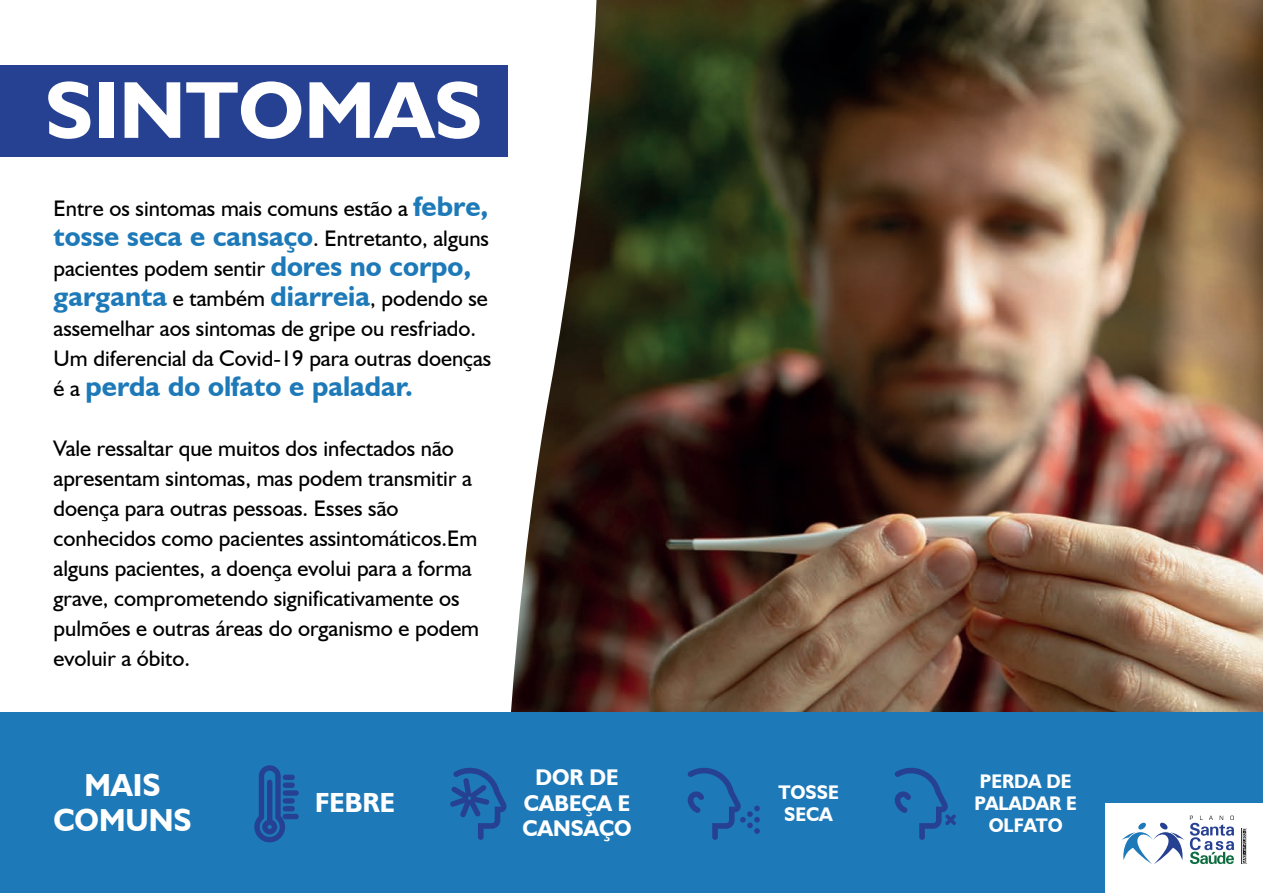
<style>
.page{position:relative;width:1263px;height:893px;background:#fff}
.page>*{position:absolute;margin:0;border:0;box-sizing:border-box;transform-origin:0 0}
.t1{font:700 81.3px "Humanist 521 BT";color:#fff}
.t2{font:700 31.95px/35.5px "Humanist 521 BT";color:#fff;text-align:center;scale:.95 1}
.t3{font:700 28.5px "Humanist 521 BT";color:#1d79b8}
.t4{font:700 27.75px "Humanist 521 BT";color:#fff;scale:.95 1}
.t5{font:700 22.8px/25.3px "Humanist 521 BT";color:#fff;text-align:center;scale:.95 1}
.t6{font:22.5px/30px "Humanist 521 BT";color:#000001}
.t7{font:700 19.8px/21.9px "Humanist 521 BT";color:#fff;text-align:center;scale:.94 1}
.t8{font:700 19.8px/21.9px "Humanist 521 BT";color:#fff;scale:.95 1}
.s1{font-weight:700;font-size:28.5px;color:#1d79b8}
.s2{font-weight:400;font-size:22.5px;color:#000001}
</style>
<div class="page">
<img style="left:596px;top:0;width:667px;height:712px">
<svg style="left:276px;top:12px;width:320px;height:700px"></svg>
<div style="left:0;top:66px;width:508px;height:91px;background:#274192"></div>
<div style="left:0;top:712px;width:1263px;height:181px;background:#1d79b8"></div>
<svg style="left:254px;top:765px;width:31px;height:77px"></svg>
<div style="left:267px;top:780px;width:5px;height:45px;background:#274192;border-radius:3px"></div>
<div style="left:283px;top:814px;width:16px;height:5px;background:#274192;border-radius:3px"></div>
<div style="left:283px;top:806px;width:12px;height:5px;background:#274192;border-radius:3px"></div>
<div style="left:283px;top:798px;width:12px;height:5px;background:#274192;border-radius:3px"></div>
<div style="left:283px;top:790px;width:16px;height:6px;background:#274192;border-radius:3px"></div>
<div style="left:283px;top:782px;width:12px;height:6px;background:#274192;border-radius:3px"></div>
<div style="left:283px;top:775px;width:12px;height:5px;background:#274192;border-radius:3px"></div>
<svg style="left:450px;top:768px;width:57px;height:72px"></svg>
<svg style="left:895px;top:768px;width:61px;height:72px"></svg>
<svg style="left:688px;top:768px;width:72px;height:72px"></svg>
<div style="left:1105px;top:803px;width:158px;height:90px;background:#fff"></div>
<svg style="left:1122px;top:823px;width:62px;height:41px"></svg>
<svg style="left:1190px;top:816px;width:44px;height:48px"></svg>
<svg style="left:1242px;top:828px;width:5px;height:36px"></svg>
<div style="left:1242px;top:829px;width:4px;height:34px;border:1px solid #fff"></div>
<h1 class="t1" style="left:45px;top:60px;width:439px">SINTOMAS</h1>
<p class="t6" style="left:54px;top:192px;width:439px">Entre os sintomas mais comuns estão a <span class="s1">febre, tosse seca e cansaço</span>. Entretanto, alguns pacientes podem sentir <span class="s1">dores no corpo, garganta</span> e também <span class="s1">diarreia</span>, podendo se assemelhar aos sintomas de gripe ou resfriado.<br>Um diferencial da Covid-19 para outras doenças</p>
<p class="t3" style="left:54px;top:368px;width:361px"><span class="s2">é a</span> perda do olfato e paladar.</p>
<p class="t6" style="left:54px;top:432px;width:427px">Vale ressaltar que muitos dos infectados não apresentam sintomas, mas podem transmitir a doença para outras pessoas. Esses são conhecidos como pacientes assintomáticos.Em alguns pacientes, a doença evolui para a forma grave, comprometendo significativamente os pulmões e outras áreas do organismo e podem evoluir a óbito.</p>
<h2 class="t2" style="left:53px;top:766px;width:147px">MAIS<br>COMUNS</h2>
<p class="t4" style="left:315px;top:785px;width:85px">FEBRE</p>
<p class="t5" style="left:522px;top:764px;width:117px">DOR DE<br>CABEÇA E<br>CANSAÇO</p>
<p class="t7" style="left:974px;top:770px;width:110px">PERDA DE<br>PALADAR E<br>OLFATO</p>
<p class="t8" style="left:778px;top:781px;width:65px">TOSSE<br>SECA</p>
</div>
